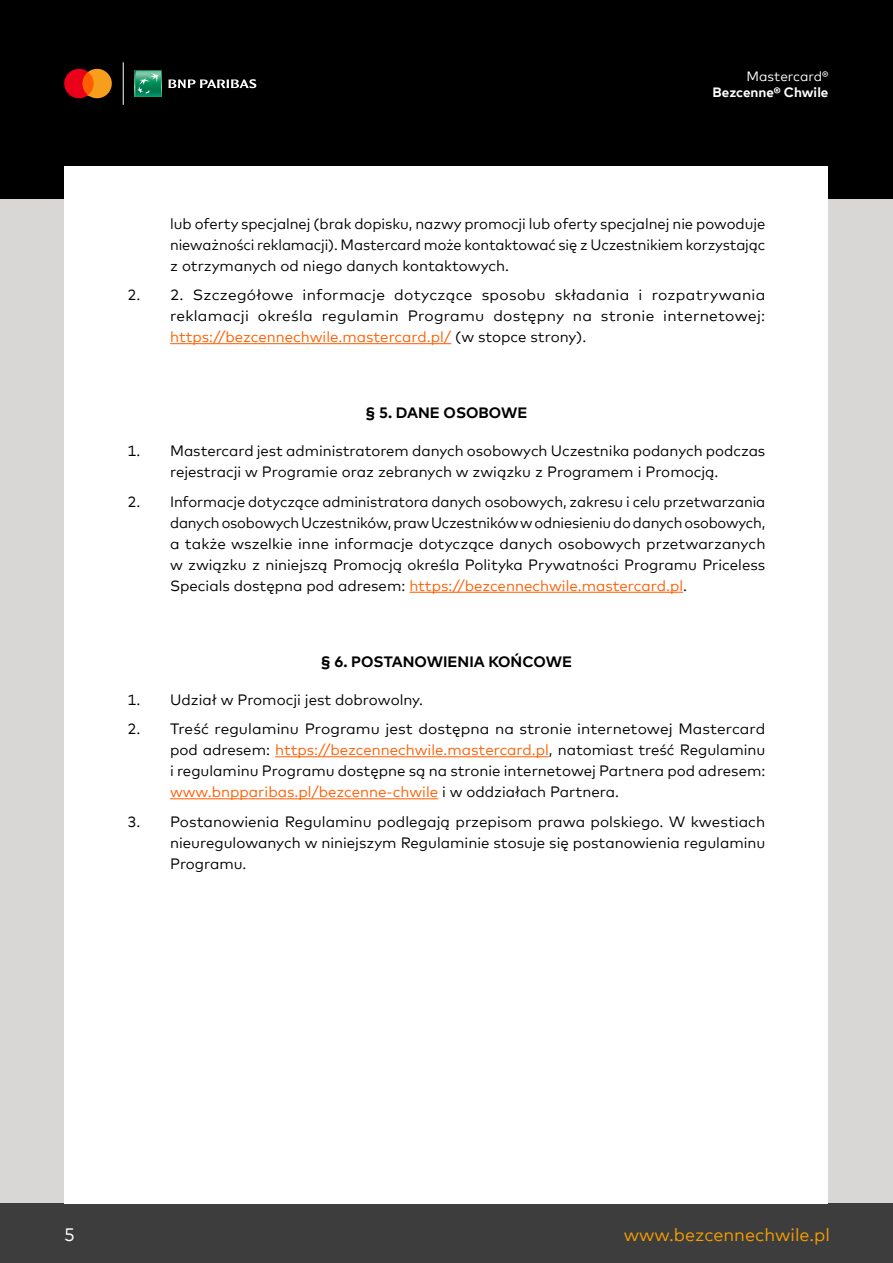
<style>
.page{position:relative;width:893px;height:1263px;background:#fff}
.page>*{position:absolute;margin:0;border:0;box-sizing:border-box;transform-origin:0 0}
.t1{font:18px "Mark Offc For MC";color:#f59e00}
.t2{font:18px "Mark Offc For MC";color:#fff}
.t3{font:15px/21px "Mark Offc For MC";color:#000;text-align:justify}
.t4{font:700 15px "Mark Offc For MC";color:#000}
.t5{font:700 13.5px "Mark Offc For MC";color:#fff}
.t6{font:13.5px "Mark Offc For MC";color:#fff}
.s1{color:#ff5e00}
</style>
<div class="page">
<div style="left:0;top:132px;width:893px;height:1095px;background:#d9d6d6"></div>
<div style="left:0;top:1203px;width:893px;height:60px;background:#3d3d3d"></div>
<div style="left:0;top:0;width:893px;height:198px;background:#000"></div>
<svg style="left:135px;top:70px;width:27px;height:27px"></svg>
<svg style="left:135px;top:71px;width:26px;height:25px"></svg>
<svg style="left:168px;top:79px;width:88px;height:9px"></svg>
<div style="left:65px;top:167px;width:763px;height:1036px;background:#fff"></div>
<svg style="left:64px;top:69px;width:48px;height:29px"></svg>
<hr style="left:123px;top:62px;width:1px;height:43px;background:#fff">
<hr style="left:170px;top:343px;width:281px;height:1px;background:#ff5e00">
<hr style="left:409px;top:592px;width:274px;height:1px;background:#ff5e00">
<hr style="left:275px;top:756px;width:274px;height:1px;background:#ff5e00">
<hr style="left:170px;top:798px;width:268px;height:1px;background:#ff5e00">
<p class="t6" style="left:746px;top:66px;width:83px">Mastercard®</p>
<p class="t5" style="left:713px;top:82px;width:117px">Bezcenne® Chwile</p>
<p class="t3" style="left:170px;top:212px;width:597px">lub oferty specjalnej (brak dopisku, nazwy promocji lub oferty specjalnej nie powoduje nieważności reklamacji). Mastercard może kontaktować się z Uczestnikiem korzystając z otrzymanych od niego danych kontaktowych.</p>
<p class="t3" style="left:170px;top:283px;width:597px;text-indent:-43px">2. 2. Szczegółowe informacje dotyczące sposobu składania i rozpatrywania reklamacji określa regulamin Programu dostępny na stronie internetowej: <span class="s1">https://bezcennechwile.mastercard.pl/</span> (w stopce strony).</p>
<p class="t4" style="left:366px;top:402px;width:163px">§ 5. DANE OSOBOWE</p>
<p class="t3" style="left:128px;top:439px;width:639px;text-align:center">1. Mastercard jest administratorem danych osobowych Uczestnika podanych podczas rejestracji w Programie oraz zebranych w związku z Programem i Promocją.</p>
<p class="t3" style="left:170px;top:490px;width:597px;text-indent:-43px">2. Informacje dotyczące administratora danych osobowych, zakresu i celu przetwarzania danych osobowych Uczestników, praw Uczestników w odniesieniu do danych osobowych, a także wszelkie inne informacje dotyczące danych osobowych przetwarzanych w związku z niniejszą Promocją określa Polityka Prywatności Programu Priceless Specials dostępna pod adresem: <span class="s1">https://bezcennechwile.mastercard.pl</span>.</p>
<p class="t4" style="left:321px;top:650px;width:253px">§ 6. POSTANOWIENIA KOŃCOWE</p>
<p class="t3" style="left:128px;top:688px;width:297px">1. Udział w Promocji jest dobrowolny.</p>
<p class="t3" style="left:170px;top:717px;width:597px;text-indent:-43px">2. Treść regulaminu Programu jest dostępna na stronie internetowej Mastercard pod adresem: <span class="s1">https://bezcennechwile.mastercard.pl</span>, natomiast treść Regulaminu i regulaminu Programu dostępne są na stronie internetowej Partnera pod adresem: <span class="s1">www.bnpparibas.pl/bezcenne-chwile</span> i w oddziałach Partnera.</p>
<p class="t3" style="left:170px;top:810px;width:597px;text-indent:-43px">3. Postanowienia Regulaminu podlegają przepisom prawa polskiego. W kwestiach nieuregulowanych w niniejszym Regulaminie stosuje się postanowienia regulaminu Programu.</p>
<p class="t2" style="left:64px;top:1221px;width:12px">5</p>
<p class="t1" style="left:624px;top:1221px;width:208px">www.bezcennechwile.pl</p>
</div>
